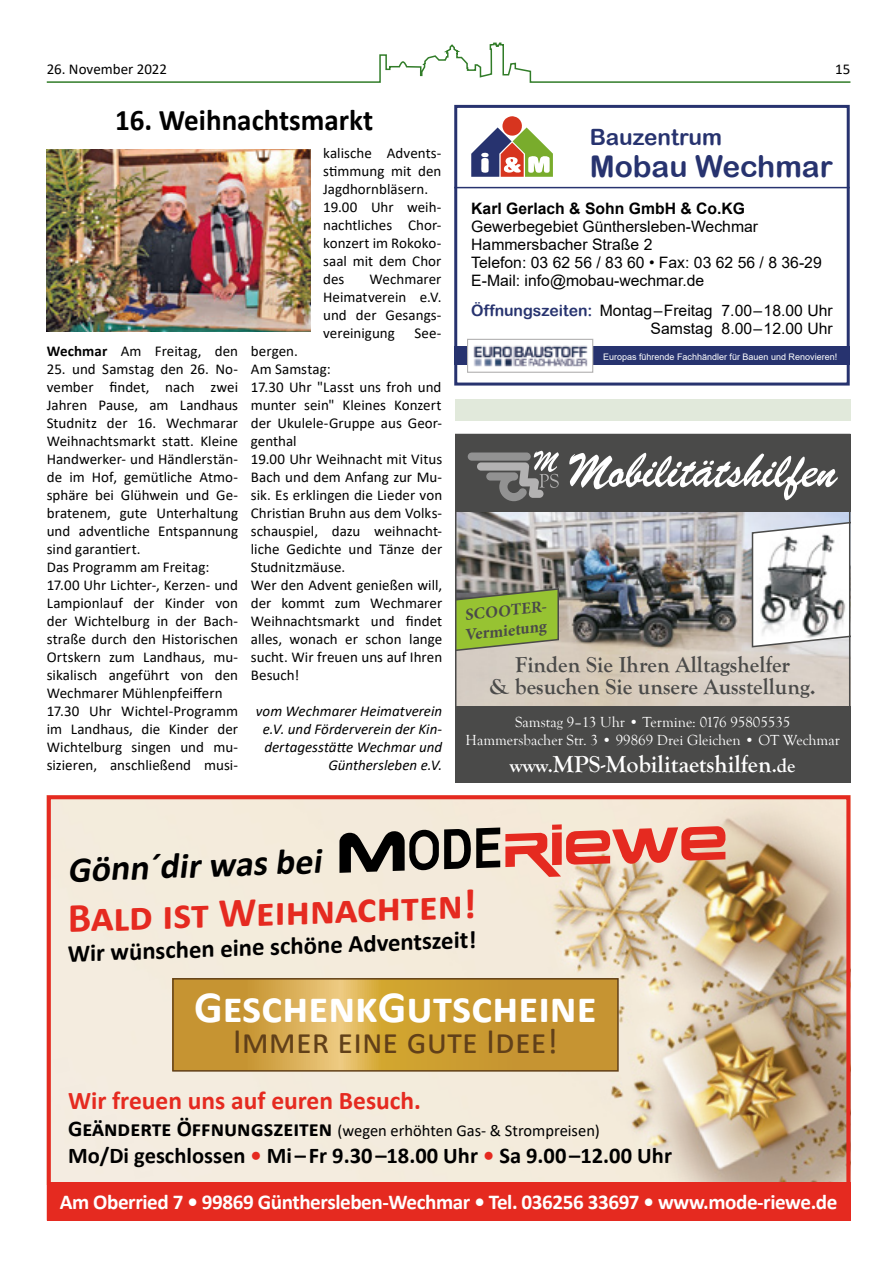
<style>
.page{position:relative;width:893px;height:1263px;background:#fff}
.page>*{position:absolute;margin:0;border:0;box-sizing:border-box;transform-origin:0 0}
.t1{font:700 45px "Calibri";color:#fff}
.t2{font:700 42px "Calibri";color:#e52a20}
.t3{font:36px "Calibri";color:#614019}
.t4{font:italic 700 36px "Calibri";color:#000}
.Headline_1{font:700 30px "Calibri";color:#000}
.t5{font:30px "Arial Rounded MT Bold";color:#27336f}
.t6{font:700 25.5px "Calibri";color:#e52a20}
.t7{font:700 24.75px "Calibri";color:#000}
.t8{font:700 24px "Goudy Old Style T";color:#fff}
.t9{font:700 22.5px/22.5px "Goudy Old Style T";color:#4a4a49;text-align:center}
.t10{font:700 22.5px "Calibri";color:#000}
.t11{font:22.5px "Arial Rounded MT Bold";color:#27336f}
.t12{font:700 21.15px "Calibri";letter-spacing:-.02em;color:#fff}
.t13{font:16.5px "Calibri";color:#000}
.t14{font:700 16.5px/19.8px "Minion Pro";color:#4a4a49}
.t15{font:15.75px/18px "Arial";color:#000}
.Fließtext{font:15px/18px "Calibri";color:#000;text-align:justify}
.Fließtext-2{font:italic 15px/18px "Calibri";color:#000;text-align:right}
.t16{font:15px/18px "Goudy Old Style T";color:#fff;text-align:center}
.t17{font:9px "Arial";color:#fff}
.s1{font-weight:700}
.s2{font-family:"Arial Rounded MT Bold";color:#27336f}
.s3{font-size:19.5px}
.s4{font-weight:700;font-size:22.5px}
.s5{color:#e52a20}
</style>
<div class="page">
<svg style="left:46px;top:42px;width:805px;height:41px"></svg>
<img style="left:47px;top:149px;width:263px;height:183px">
<div style="left:454px;top:347px;width:396px;height:18px;background:#27336f"></div>
<hr style="left:454px;top:187px;width:396px;height:1px;background:#27336f">
<div style="left:468px;top:339px;width:125px;height:33px;background:#fff"></div>
<img style="left:473px;top:345px;width:115px;height:22px">
<div style="left:467px;top:339px;width:126px;height:34px;border:1px solid #b3b2b2"></div>
<svg style="left:471px;top:116px;width:82px;height:61px"></svg>
<div style="left:454px;top:105px;width:396px;height:281px;border:3px solid #27336f"></div>
<div style="left:455px;top:434px;width:395px;height:348px;background:#4a4a49"></div>
<img style="left:458px;top:512px;width:389px;height:193px">
<svg style="left:751px;top:517px;width:96px;height:131px;background:#c9cacc"></svg>
<svg style="left:468px;top:451px;width:91px;height:50px"></svg>
<svg style="left:569px;top:453px;width:269px;height:47px"></svg>
<svg style="left:458px;top:587px;width:102px;height:65px;background:#96b649"></svg>
<div style="left:455px;top:434px;width:395px;height:348px;border:2px solid #4a4a49"></div>
<img style="left:52px;top:800px;width:793px;height:382px">
<div style="left:552px;top:824px;width:10px;height:6px;background:#e52a20"></div>
<svg style="left:339px;top:826px;width:386px;height:51px;background:#c18b7d"></svg>
<div style="left:47px;top:1182px;width:803px;height:38px;background:#e52a20"></div>
<svg style="left:175px;top:981px;width:441px;height:87px;background:#cea03d"></svg>
<div style="left:172px;top:978px;width:447px;height:93px;border:2px solid #614019"></div>
<div style="left:47px;top:795px;width:803px;height:425px;border:4px solid #e52a20"></div>
<div style="left:455px;top:399px;width:395px;height:21px;background:#e1e9db"></div>
<p class="Fließtext" style="left:47px;top:60px;width:122px">26. November 2022</p>
<p class="Fließtext" style="left:835px;top:60px;width:17px">15</p>
<p class="Headline_1" style="left:115px;top:98px;width:260px">16. Weihnachtsmarkt</p>
<p class="t11" style="left:590px;top:124px;width:134px">Bauzentrum</p>
<p class="t5" style="left:590px;top:148px;width:245px">Mobau Wechmar</p>
<p class="Fließtext" style="left:323px;top:144px;width:120px">kalische Advents&shy;stimmung mit den Jagdhornbläsern.</p>
<p class="Fließtext" style="left:323px;top:198px;width:120px">19.00 Uhr weih&shy;nachtliches Chor&shy;konzert im Rokoko&shy;saal mit dem Chor des</p>
<p class="t15" style="left:471px;top:199px;width:352px"><span class="s1">Karl Gerlach &amp; Sohn GmbH &amp; Co.KG </span>Gewerbegebiet Günthersleben-Wechmar Hammersbacher Straße 2<br>Telefon: 03 62 56 / 83 60 • Fax: 03 62 56 / 8 36-29<br>E-Mail: info@mobau-wechmar.de</p>
<p class="t15" style="left:471px;top:301px;width:363px;text-align:right"><span class="s2">Öffnungszeiten:</span> Montag – Freitag 7.00 – 18.00 Uhr<br>Samstag 8.00 – 12.00 Uhr</p>
<p class="Fließtext" style="left:323px;top:270px;width:120px;text-indent:46px">Wechmarer Heimatverein e.V. und der Gesangs&shy;vereinigung</p>
<p class="Fließtext" style="left:414px;top:324px;width:28px">See-</p>
<p class="Fließtext" style="left:47px;top:342px;width:193px"><span class="s1">Wechmar</span> Am Freitag, den</p>
<p class="Fließtext" style="left:47px;top:360px;width:193px">25. und Samstag den 26. No&shy;vember findet, nach zwei Jahren Pause, am Landhaus Studnitz der 16. Wechmarar Weihnachtsmarkt statt. Kleine Handwerker- und Händlerstän&shy;de im Hof, gemütliche Atmo&shy;sphäre bei Glühwein und Ge&shy;bratenem, gute Unterhaltung und adventliche Entspannung sind garantiert.</p>
<p class="Fließtext" style="left:47px;top:558px;width:164px">Das Programm am Freitag:</p>
<p class="Fließtext" style="left:47px;top:576px;width:193px">17.00 Uhr Lichter-, Kerzen- und Lampionlauf der Kinder von der Wichtelburg in der Bach&shy;straße durch den Historischen Ortskern zum Landhaus, mu&shy;sikalisch angeführt von den Wechmarer Mühlenpfeiffern</p>
<p class="Fließtext" style="left:47px;top:702px;width:193px">17.30 Uhr Wichtel-Programm im Landhaus, die Kinder der Wichtelburg singen und mu&shy;sizieren, anschließend musi-</p>
<p class="Fließtext" style="left:251px;top:342px;width:49px">bergen.</p>
<p class="Fließtext" style="left:251px;top:360px;width:81px">Am Samstag:</p>
<p class="Fließtext" style="left:251px;top:378px;width:193px">17.30 Uhr "Lasst uns froh und munter sein" Kleines Konzert der Ukulele-Gruppe aus Geor&shy;genthal</p>
<p class="Fließtext" style="left:251px;top:450px;width:193px">19.00 Uhr Weihnacht mit Vitus Bach und dem Anfang zur Mu&shy;sik. Es erklingen die Lieder von Christian Bruhn aus dem Volks&shy;schauspiel, dazu weihnacht&shy;liche Gedichte und Tänze der Studnitzmäuse.</p>
<p class="Fließtext" style="left:251px;top:576px;width:193px">Wer den Advent genießen will, der kommt zum Wechmarer Weihnachtsmarkt und findet alles, wonach er schon lange sucht. Wir freuen uns auf Ihren Besuch!</p>
<p class="Fließtext-2" style="left:256px;top:701px;width:188px">vom Wechmarer Heimatverein e.V. und Förderverein der Kin&shy;dertagesstätte Wechmar und<br>Günthersleben e.V.</p>
<p class="t17" style="left:603px;top:350px;width:236px">Europas führende Fachhändler für Bauen und Renovieren!</p>
<p class="t14" style="left:462px;top:605px;width:88px;rotate:-6deg">SCOOTER-<br>Vermietung</p>
<p class="t9" style="left:490px;top:653px;width:328px">Finden Sie Ihren Alltagshelfer<br>&amp; besuchen Sie unsere Ausstellung.</p>
<p class="t16" style="left:466px;top:713px;width:376px">Samstag 9–13 Uhr • Termine: 0176 95805535<br>Hammersbacher Str. 3 • 99869 Drei Gleichen • OT Wechmar</p>
<p class="t8" style="left:510px;top:750px;width:287px"><span class="s3">www.</span>MPS-Mobilitaetshilfen<span class="s3">.de</span></p>
<p class="t4" style="left:66px;top:844px;width:256px;rotate:-2deg">Gönn´dir was bei</p>
<p class="t2" style="left:66px;top:888px;width:411px;rotate:-2deg">Bald ist Weihnachten!</p>
<p class="t7" style="left:67px;top:936px;width:410px;rotate:-2deg">Wir wünschen eine schöne Adventszeit!</p>
<p class="t1" style="left:194px;top:975px;width:404px">GeschenkGutscheine</p>
<p class="t3" style="left:233px;top:1016px;width:327px">Immer eine gute Idee!</p>
<p class="t6" style="left:68px;top:1082px;width:355px">Wir freuen uns auf euren Besuch.</p>
<p class="t13" style="left:68px;top:1119px;width:533px"><span class="s4">Geänderte Öffnungszeiten</span> (wegen erhöhten Gas- &amp; Strompreisen)</p>
<p class="t10" style="left:68px;top:1140px;width:605px">Mo/Di geschlossen <span class="s5">•</span> Mi – Fr 9.30 –18.00 Uhr <span class="s5">•</span> Sa 9.00 –12.00 Uhr</p>
<p class="t12" style="left:60px;top:1187px;width:779px">Am Oberried 7 • 99869 Günthersleben-Wechmar • Tel. 036256 33697 • www.mode-riewe.de</p>
</div>
